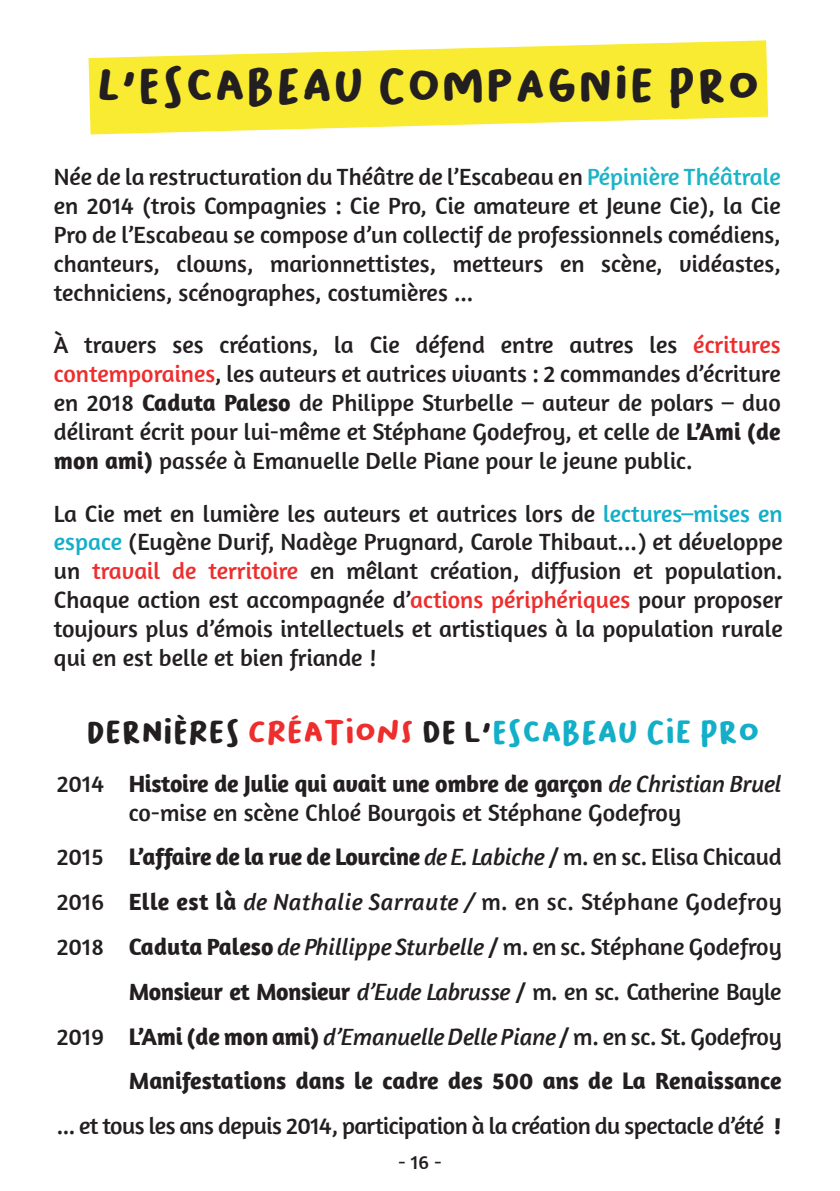
<style>
.page{position:relative;width:840px;height:1191px;background:#fff}
.page>*{position:absolute;margin:0;border:0;box-sizing:border-box;transform-origin:0 0}
.DISTRIB_ligne_auteur{font:48px "Bakso Sapi";color:#231f20}
.DISTRIB_ligne_auteur-2{font:32px "Bakso Sapi";letter-spacing:-.02em;color:#13afc8}
.DISTRIB_ligne_auteur-3{font:32px "Bakso Sapi";color:#231f20}
.texte_normal{font:24px/28.8px "Amaranth";color:#231f20;text-align:justify}
.texte_normal-2{font:700 24px "Amaranth";letter-spacing:-.015em;color:#231f20}
.texte_normal-3{font:24px "Amaranth";letter-spacing:-.02em;color:#231f20}
.texte_normal-4{font:24px "Amaranth";letter-spacing:.02em;color:#231f20}
.t1{font:20px "Amaranth";color:#231f20}
.s1{color:#1bb4c7}
.s2{color:#ee2d2d}
.s3{font-weight:700}
.s4{color:#13afc8}
.s5{color:#231f20}
.s6{font-weight:400}
.s7{font-weight:400;font-style:italic}
.s8{font-style:italic}
</style>
<div class="page">
<svg style="left:88px;top:40px;width:679px;height:94px;fill:#f8eb32"></svg>
<p class="DISTRIB_ligne_auteur" style="left:96px;top:58px;width:315px">L'Escabeau COMP</p>
<p class="DISTRIB_ligne_auteur" style="left:514px;top:58px;width:246px">AGNie Pro</p>
<p class="texte_normal" style="left:54px;top:162px;width:728px">Née de la restructuration du Théâtre de l’Escabeau en <span class="s1">Pépinière Théâtrale </span>en 2014 (trois Compagnies : Cie Pro, Cie amateure et Jeune Cie), la Cie Pro de l’Escabeau se compose d’un collectif de professionnels comédiens, chanteurs, clowns, marionnettistes, metteurs en scène, vidéastes, techniciens, scénographes, costumières ...</p>
<p class="texte_normal" style="left:54px;top:330px;width:728px">À travers ses créations, la Cie défend entre autres les <span class="s2">écritures contemporaines</span>, les auteurs et autrices vivants : 2 commandes d’écriture en 2018 <span class="s3">Caduta Paleso</span> de Philippe Sturbelle – auteur de polars – duo délirant écrit pour lui-même et Stéphane Godefroy, et celle de <span class="s3">L’Ami (de mon ami)</span> passée à Emanuelle Delle Piane pour le jeune public.</p>
<p class="texte_normal" style="left:54px;top:498px;width:730px">La Cie met en lumière les auteurs et autrices lors de <span class="s4">lectures–mises en espace</span> (Eugène Durif, Nadège Prugnard, Carole Thibaut...) et développe un <span class="s2">travail de territoire</span> en mêlant création, diffusion et population.<br>Chaque action est accompagnée d’<span class="s2">actions périphériques</span> pour proposer toujours plus d’émois intellectuels et artistiques à la population rurale qui en est belle et bien friande !</p>
<p class="DISTRIB_ligne_auteur-3" style="left:86px;top:713px;width:37px">DERNI</p>
<p class="DISTRIB_ligne_auteur-3" style="left:173px;top:713px;width:33px">ÈRES</p>
<p class="DISTRIB_ligne_auteur-2" style="left:247px;top:713px;width:513px"><span class="s2">créations</span> <span class="s5">de l'</span>Escabeau Cie Pro</p>
<p class="texte_normal-2" style="left:57px;top:768px;width:726px"><span class="s6">2014</span> Histoire de Julie qui avait une ombre de garçon <span class="s7">de Christian Bruel</span></p>
<p class="texte_normal" style="left:129px;top:797px;width:553px">co-mise en scène Chloé Bourgois et Stéphane Godefroy</p>
<p class="texte_normal-2" style="left:57px;top:842px;width:725px"><span class="s6">2015</span> L’affaire de la rue de Lourcine <span class="s7">de E. Labiche</span> <span class="s6">/ m. en sc. Elisa Chicaud</span></p>
<p class="texte_normal-4" style="left:57px;top:888px;width:726px">2016 <span class="s3">Elle est là</span> <span class="s8">de Nathalie Sarraute /</span> m. en sc. Stéphane Godefroy</p>
<p class="texte_normal" style="left:57px;top:932px;width:726px">2018 <span class="s3">Caduta Paleso</span> <span class="s8">de Phillippe Sturbelle</span> / m. en sc. Stéphane Godefroy</p>
<p class="texte_normal-3" style="left:129px;top:977px;width:654px"><span class="s3">Monsieur et Monsieur</span> <span class="s8">d’Eude Labrusse</span> / m. en sc. Catherine Bayle</p>
<p class="texte_normal" style="left:57px;top:1021px;width:726px">2019 <span class="s3">L’Ami (de mon ami)</span> <span class="s8">d’Emanuelle Delle Piane</span> / m. en sc. St. Godefroy</p>
<p class="texte_normal-2" style="left:129px;top:1066px;width:654px">Manifestations dans le cadre des 500 ans de La Renaissance</p>
<p class="texte_normal-3" style="left:57px;top:1112px;width:725px">... et tous les ans depuis 2014, participation à la création du spectacle d’été <span class="s3">!</span></p>
<p class="t1" style="left:398px;top:1150px;width:45px">- 16 -</p>
</div>
